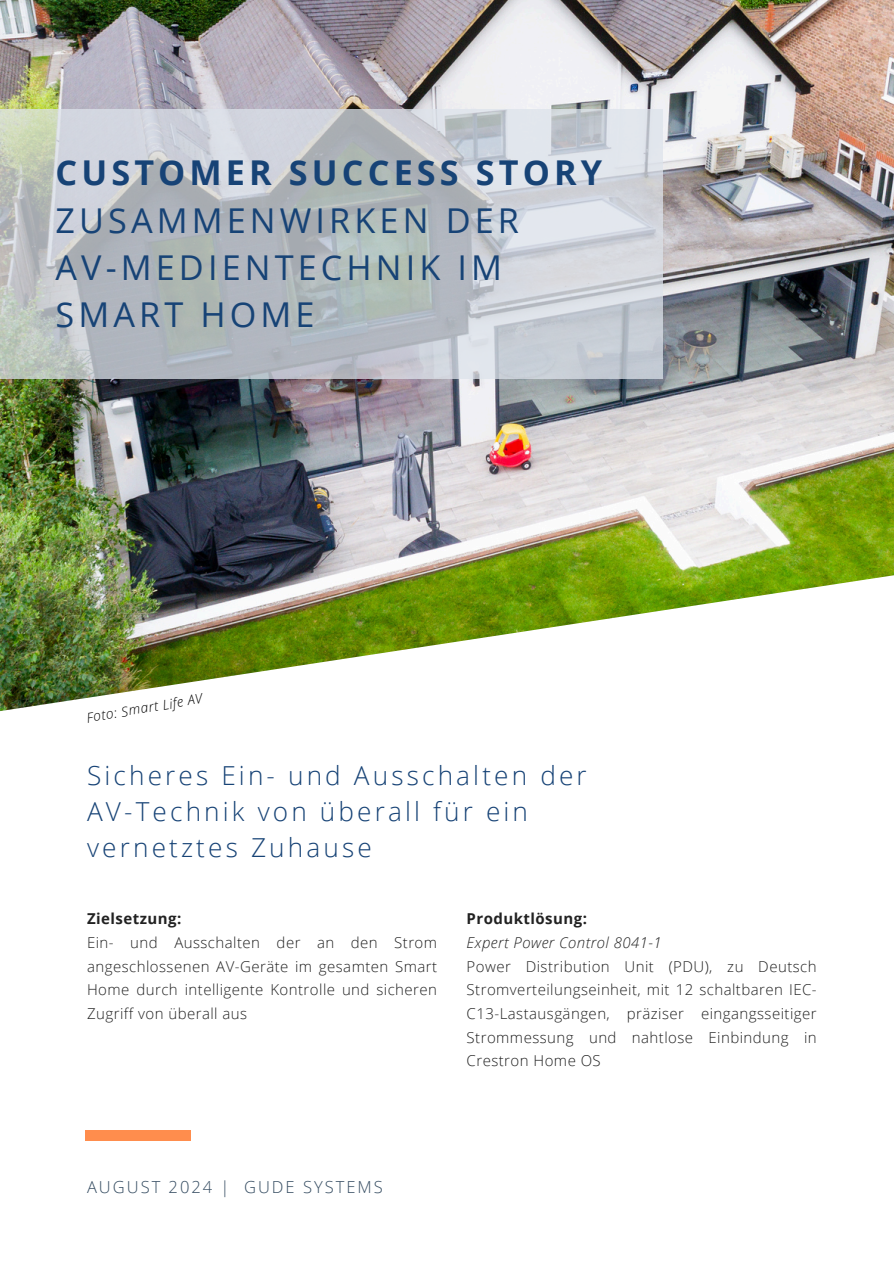
<style>
.page{position:relative;width:894px;height:1264px;background:#fff}
.page>*{position:absolute;margin:0;border:0;box-sizing:border-box;transform-origin:0 0}
.t1{font:34.2px/47.2px "Open Sans";letter-spacing:.12em;color:#174376}
.t2{font:300 26.1px/36.3px "Open Sans";letter-spacing:.12em;color:#174376}
.t3{font:300 16.5px "Open Sans";letter-spacing:.12em;color:#364d62}
.t4{font:300 15px/23.7px "Open Sans";letter-spacing:.03em;color:#222}
.t5{font:italic 300 13.5px "Open Sans";color:#000}
.s1{font-weight:700}
.s2{font-style:italic}
</style>
<div class="page">
<div style="left:85px;top:1130px;width:106px;height:10px;background:#ff8d4d"></div>
<img style="left:0;top:0;width:893px;height:711px">
<svg style="left:0;top:109px;width:662px;height:269px;background:#c0c5ca"></svg>
<h1 class="t1" style="left:55px;top:148px;width:548px"><span class="s1">CUSTOMER SUCCESS STORY<br></span>ZUSAMMENWIRKEN DER<br>AV-MEDIENTECHNIK IM<br>SMART HOME</h1>
<h4 class="t5" style="left:85px;top:708px;width:119px;rotate:-10deg">Foto: Smart Life AV</h4>
<p class="t2" style="left:87px;top:756px;width:501px">Sicheres Ein- und Ausschalten der<br>AV-Technik von überall für ein vernetztes Zuhause</p>
<p class="t4" style="left:87px;top:906px;width:351px"><span class="s1">Zielsetzung:<br></span>Ein- und Ausschalten der an den Strom angeschlossenen AV-Geräte im gesamten Smart Home durch intelligente Kontrolle und sicheren Zugriff von überall aus</p>
<h4 class="t4" style="left:466px;top:906px;width:351px"><span class="s1">Produktlösung:<br></span><span class="s2">Expert Power Control 8041-1<br></span>Power Distribution Unit (PDU), zu Deutsch Stromverteilungseinheit, mit 12 schaltbaren IEC-C13-Lastausgängen, präziser eingangsseitiger Strommessung und nahtlose Einbindung in Crestron Home OS</h4>
<h2 class="t3" style="left:87px;top:1175px;width:297px">AUGUST 2024 | GUDE SYSTEMS</h2>
</div>
